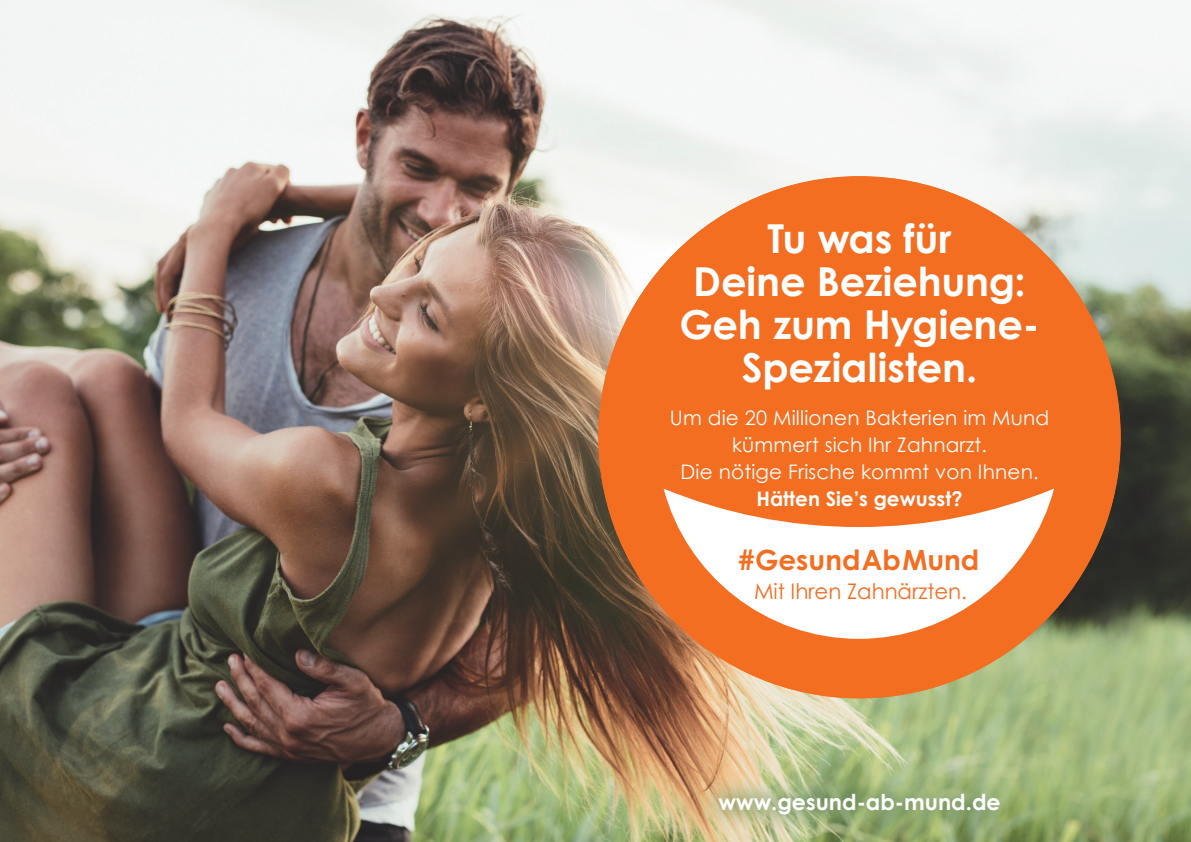
<style>
.page{position:relative;width:1191px;height:842px;background:#fff}
.page>*{position:absolute;margin:0;border:0;box-sizing:border-box;transform-origin:0 0}
.t1{font:700 39.9px/43px "Century Gothic";letter-spacing:-.005em;color:#fff;text-align:center}
.t2{font:700 27.9px "Century Gothic";color:#f36e21}
.t3{font:700 22px "Century Gothic";color:#fff}
.t4{font:21.5px "Century Gothic";letter-spacing:-.005em;color:#f36e21}
.t5{font:20px/27px "Century Gothic";letter-spacing:.01em;color:#fff;text-align:center}
.t6{font:700 20px "Century Gothic";color:#fff}
</style>
<div class="page">
<img style="left:0;top:0;width:1191px;height:842px">
<div style="left:598px;top:176px;width:522px;height:522px;background:#f36e21;border-radius:50%"></div>
<svg style="left:663px;top:489px;width:391px;height:150px;fill:#fff"></svg>
<svg style="left:699px;top:774px;width:321px;height:61px;background:#a4b17c"></svg>
<h1 class="t1" style="left:679px;top:216px;width:361px">Tu was für<br>Deine Beziehung:<br>Geh zum Hygiene-<br>Spezialisten.</h1>
<p class="t5" style="left:670px;top:404px;width:381px">Um die 20 Millionen Bakterien im Mund kümmert sich Ihr Zahnarzt.<br>Die nötige Frische kommt von Ihnen.</p>
<p class="t6" style="left:756px;top:486px;width:208px">Hätten Sie’s gewusst?</p>
<h2 class="t2" style="left:738px;top:542px;width:243px">#GesundAbMund</h2>
<p class="t4" style="left:754px;top:578px;width:215px">Mit Ihren Zahnärzten.</p>
<p class="t3" style="left:718px;top:788px;width:284px">www.gesund-ab-mund.de</p>
</div>
